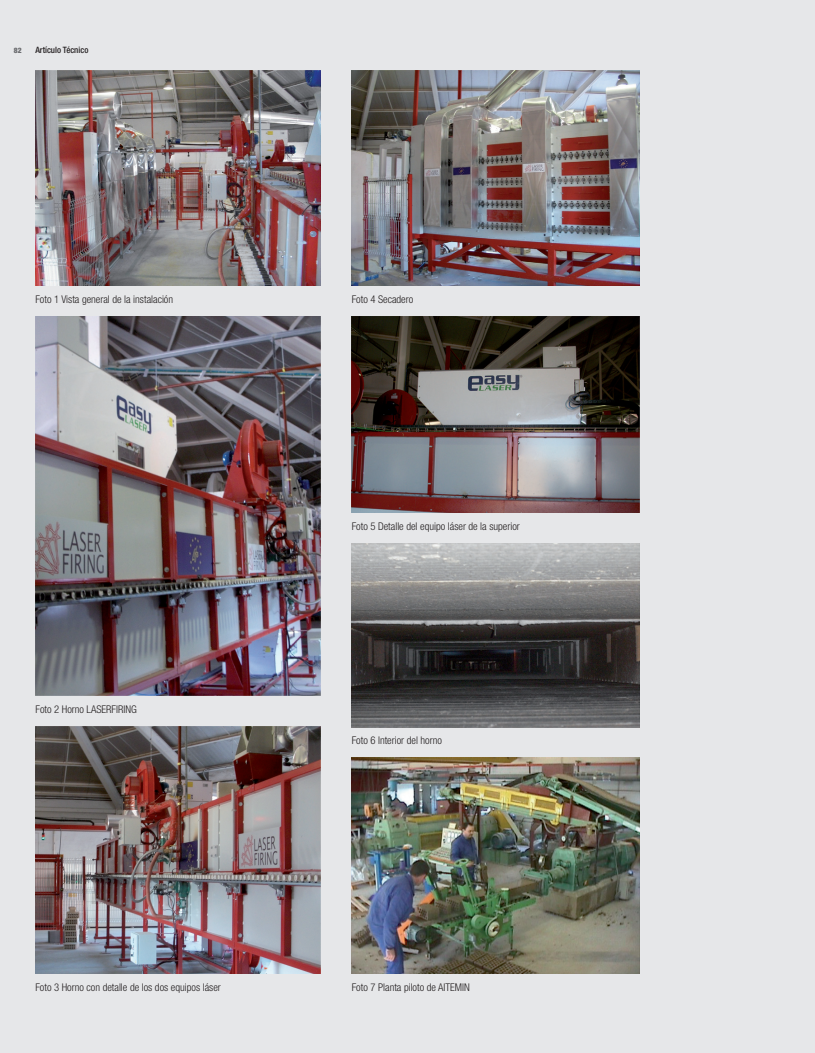
<style>
.page{position:relative;width:815px;height:1053px;background:#fff}
.page>*{position:absolute;margin:0;border:0;box-sizing:border-box;transform-origin:0 0}
.Autores{font:300 condensed 10.62px "Helvetica Neue LT Std";color:#231f20}
.Texto{font:300 condensed 10.62px "Helvetica Neue LT Std";color:#231f20}
.t1{font:500 condensed 8.75px "Helvetica Neue LT Std";color:#231f20}
.t2{font:900 condensed 7.5px "Helvetica Neue LT Std";color:#6c6d70}
</style>
<div class="page">
<div style="left:0;top:0;width:815px;height:1052px;background:#e6e7e9"></div>
<img style="left:352px;top:316px;width:287px;height:196px">
<img style="left:352px;top:544px;width:287px;height:183px">
<img style="left:352px;top:757px;width:287px;height:216px">
<img style="left:35px;top:71px;width:286px;height:214px">
<img style="left:35px;top:726px;width:286px;height:247px">
<img style="left:35px;top:316px;width:286px;height:379px">
<img style="left:352px;top:71px;width:287px;height:214px">
<p class="t2" style="left:14px;top:46px;width:9px">82</p>
<p class="t1" style="left:35px;top:45px;width:54px">Artículo Técnico</p>
<p class="Autores" style="left:35px;top:293px;width:139px">Foto 1 Vista general de la instalación</p>
<p class="Autores" style="left:35px;top:703px;width:103px">Foto 2 Horno LASERFIRING</p>
<p class="Autores" style="left:35px;top:981px;width:187px">Foto 3 Horno con detalle de los dos equipos láser</p>
<p class="Autores" style="left:352px;top:293px;width:63px">Foto 4 Secadero</p>
<p class="Texto" style="left:352px;top:520px;width:170px">Foto 5 Detalle del equipo láser de la superior</p>
<p class="Texto" style="left:352px;top:734px;width:92px">Foto 6 Interior del horno</p>
<p class="Autores" style="left:352px;top:981px;width:120px">Foto 7 Planta piloto de AITEMIN</p>
</div>
